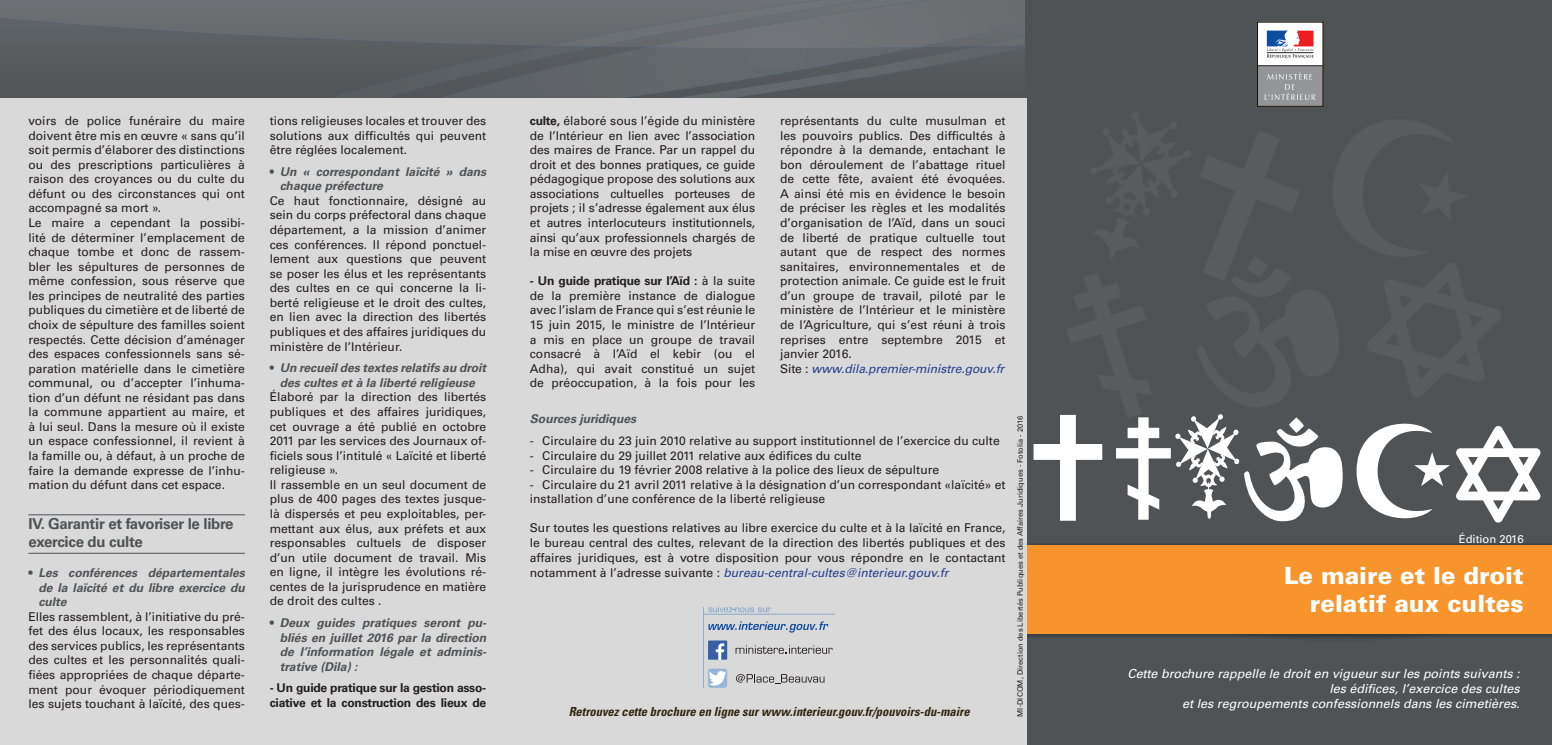
<style>
.page{position:relative;width:1552px;height:745px;background:#fff}
.page>*{position:absolute;margin:0;border:0;box-sizing:border-box;transform-origin:0 0}
.t1{font:900 23.75px/28.5px "Univers";color:#fff;text-align:right}
.T1{font:700 15px/18px "Univers";letter-spacing:-.02em;color:#505355}
.texte{font:italic 12.5px/15px "Univers";color:#fff;text-align:right}
.t2{font:italic 700 condensed 12.5px "Univers";color:#33260f}
.texte-2{font:12.12px/14.5px "Univers";color:#231f20;text-align:justify}
.T2{font:italic 700 12.12px/14.5px "Univers";color:#505355;text-align:justify}
.texte-3{font:700 12.12px/14.5px "Univers";letter-spacing:-.02em;color:#231f20}
.texte-4{font:italic 12.12px "Univers";letter-spacing:-.01em;color:#253f8e}
.texte-5{font:italic 700 12.12px "Univers";color:#505355}
.t3{font:11.25px "Univers";color:#fff}
.t4{font:7.5px "Univers";color:#231f20}
.s1{font-style:normal}
.s2{font-weight:700}
.s3{font-style:normal;color:#231f20}
.s4{font-style:italic;color:#253f8e}
</style>
<div class="page">
<svg style="left:0;top:0;width:1026px;height:98px;background:#606467"></svg>
<div style="left:1026px;top:0;width:526px;height:744px;background:#505356"></div>
<svg style="left:1026px;top:633px;width:526px;height:9px"></svg>
<div style="left:1026px;top:545px;width:526px;height:88px;background:#f7942b"></div>
<svg style="left:1034px;top:414px;width:507px;height:109px"></svg>
<div style="left:0;top:98px;width:1026px;height:646px;background:#d9d9da"></div>
<hr style="left:28px;top:514px;width:217px;height:1px;background:#505355">
<hr style="left:28px;top:552px;width:217px;height:1px;background:#505355">
<svg style="left:703px;top:605px;width:132px;height:82px"></svg>
<div style="left:1258px;top:22px;width:65px;height:44px;background:#fff"></div>
<svg style="left:1266px;top:30px;width:48px;height:17px"></svg>
<svg style="left:1267px;top:31px;width:47px;height:27px"></svg>
<div style="left:1258px;top:66px;width:65px;height:40px;background:#939598"></div>
<hr style="left:1258px;top:65px;width:65px;height:1px;background:#231f20">
<svg style="left:1265px;top:72px;width:50px;height:28px"></svg>
<p class="texte-2" style="left:28px;top:113px;width:218px">voirs de police funéraire du maire doivent être mis en œuvre « sans qu’il soit permis d’élaborer des distinctions ou des prescriptions particulières à raison des croyances ou du culte du défunt ou des circonstances qui ont accompagné sa mort ».</p>
<p class="texte-2" style="left:28px;top:215px;width:218px">Le maire a cependant la possibi&shy;lité de déterminer l’emplacement de chaque tombe et donc de rassem&shy;bler les sépultures de personnes de même confession, sous réserve que les principes de neutralité des parties publiques du cimetière et de liberté de choix de sépulture des familles soient respectés. Cette décision d’aménager des espaces confessionnels sans sé&shy;paration matérielle dans le cimetière communal, ou d’accepter l’inhuma&shy;tion d’un défunt ne résidant pas dans la commune appartient au maire, et à lui seul. Dans la mesure où il existe un espace confessionnel, il revient à la famille ou, à défaut, à un proche de faire la demande expresse de l’inhu&shy;mation du défunt dans cet espace.</p>
<p class="T1" style="left:28px;top:515px;width:207px">IV. Garantir et favoriser le libre exercice du culte</p>
<p class="T2" style="left:38px;top:565px;width:208px;text-indent:-10px"><span class="s1">•</span> Les conférences départementales de la laïcité et du libre exercice du culte</p>
<p class="texte-2" style="left:28px;top:609px;width:218px">Elles rassemblent, à l’initiative du pré&shy;fet des élus locaux, les responsables des services publics, les représentants des cultes et les personnalités quali&shy;fiées appropriées de chaque départe&shy;ment pour évoquer périodiquement les sujets touchant à laïcité, des ques-</p>
<p class="texte-2" style="left:270px;top:113px;width:218px">tions religieuses locales et trouver des solutions aux difficultés qui peuvent être réglées localement.</p>
<p class="T2" style="left:280px;top:164px;width:208px;text-indent:-10px"><span class="s1">•</span> Un « correspondant laïcité » dans chaque préfecture</p>
<p class="texte-2" style="left:270px;top:193px;width:218px">Ce haut fonctionnaire, désigné au sein du corps préfectoral dans chaque département, a la mission d’animer ces conférences. Il répond ponctuel&shy;lement aux questions que peuvent se poser les élus et les représentants des cultes en ce qui concerne la li&shy;berté religieuse et le droit des cultes, en lien avec la direction des libertés publiques et des affaires juridiques du ministère de l’Intérieur.</p>
<p class="T2" style="left:270px;top:360px;width:218px;text-align:center"><span class="s1">•</span> Un recueil des textes relatifs au droit des cultes et à la liberté religieuse</p>
<p class="texte-2" style="left:270px;top:389px;width:218px">Élaboré par la direction des libertés publiques et des affaires juridiques, cet ouvrage a été publié en octobre 2011 par les services des Journaux of&shy;ficiels sous l’intitulé « Laïcité et liberté religieuse ».</p>
<p class="texte-2" style="left:270px;top:477px;width:218px">Il rassemble en un seul document de plus de 400 pages des textes jusque&shy;là dispersés et peu exploitables, per&shy;mettant aux élus, aux préfets et aux responsables cultuels de disposer d’un utile document de travail. Mis en ligne, il intègre les évolutions ré&shy;centes de la jurisprudence en matière de droit des cultes .</p>
<p class="T2" style="left:280px;top:615px;width:208px;text-indent:-10px"><span class="s1">•</span> Deux guides pratiques seront pu&shy;bliés en juillet 2016 par la direction de l’information légale et adminis&shy;trative (Dila) :</p>
<p class="texte-3" style="left:270px;top:680px;width:218px">- Un guide pratique sur la gestion asso&shy;ciative et la construction des lieux de</p>
<p class="texte-2" style="left:530px;top:113px;width:227px"><span class="s2">culte,</span> élaboré sous l’égide du ministère de l’Intérieur en lien avec l’association des maires de France. Par un rappel du droit et des bonnes pratiques, ce guide pédagogique propose des solutions aux associations cultuelles porteuses de projets ; il s’adresse également aux élus et autres interlocuteurs institutionnels, ainsi qu’aux professionnels chargés de la mise en œuvre des projets</p>
<p class="texte-2" style="left:530px;top:273px;width:227px"><span class="s2">- Un guide pratique sur l’Aïd :</span> à la suite de la première instance de dialogue avec l’islam de France qui s’est réunie le 15 juin 2015, le ministre de l’Intérieur a mis en place un groupe de travail consacré à l’Aïd el kebir (ou el Adha), qui avait constitué un sujet de préoccupation, à la fois pour les</p>
<p class="texte-2" style="left:780px;top:113px;width:227px">représentants du culte musulman et les pouvoirs publics. Des difficultés à répondre à la demande, entachant le bon déroulement de l’abattage rituel de cette fête, avaient été évoquées.<br>A ainsi été mis en évidence le besoin de préciser les règles et les modalités d’organisation de l’Aïd, dans un souci de liberté de pratique cultuelle tout autant que de respect des normes sanitaires, environnementales et de protection animale. Ce guide est le fruit d’un groupe de travail, piloté par le ministère de l’Intérieur et le ministère de l’Agriculture, qui s’est réuni à trois reprises entre septembre 2015 et janvier 2016.</p>
<p class="texte-4" style="left:780px;top:361px;width:226px"><span class="s3">Site :</span> www.dila.premier-ministre.gouv.fr</p>
<p class="texte-5" style="left:530px;top:411px;width:108px">Sources juridiques</p>
<p class="texte-2" style="left:530px;top:433px;width:471px">- Circulaire du 23 juin 2010 relative au support institutionnel de l’exercice du culte</p>
<p class="texte-2" style="left:530px;top:448px;width:333px">- Circulaire du 29 juillet 2011 relative aux édifices du culte</p>
<p class="texte-2" style="left:530px;top:462px;width:411px">- Circulaire du 19 février 2008 relative à la police des lieux de sépulture</p>
<p class="texte-2" style="left:530px;top:477px;width:477px">- Circulaire du 21 avril 2011 relative à la désignation d’un correspondant «laïcité» et installation d’une conférence de la liberté religieuse</p>
<p class="texte-2" style="left:530px;top:520px;width:477px">Sur toutes les questions relatives au libre exercice du culte et à la laïcité en France, le bureau central des cultes, relevant de la direction des libertés publiques et des affaires juridiques, est à votre disposition pour vous répondre en le contactant notamment à l’adresse suivante : <span class="s4">bureau-central-cultes@interieur.gouv.fr</span></p>
<p class="t2" style="left:569px;top:703px;width:402px">Retrouvez cette brochure en ligne sur www.interieur.gouv.fr/pouvoirs-du-maire</p>
<p class="t4" style="left:1016px;top:716px;width:302px;rotate:-90deg">MI-DICOM, Direction des Libertés Publiques et des Affaires Juridiques - Fotolia - 2016</p>
<p class="t3" style="left:1459px;top:532px;width:66px">Édition 2016</p>
<p class="t1" style="left:1284px;top:560px;width:241px">Le maire et le droit relatif aux cultes</p>
<p class="texte" style="left:1127px;top:665px;width:394px">Cette brochure rappelle le droit en vigueur sur les points suivants : les édifices, l’exercice des cultes</p>
<p class="texte" style="left:1182px;top:695px;width:339px">et les regroupements confessionnels dans les cimetières.</p>
</div>
